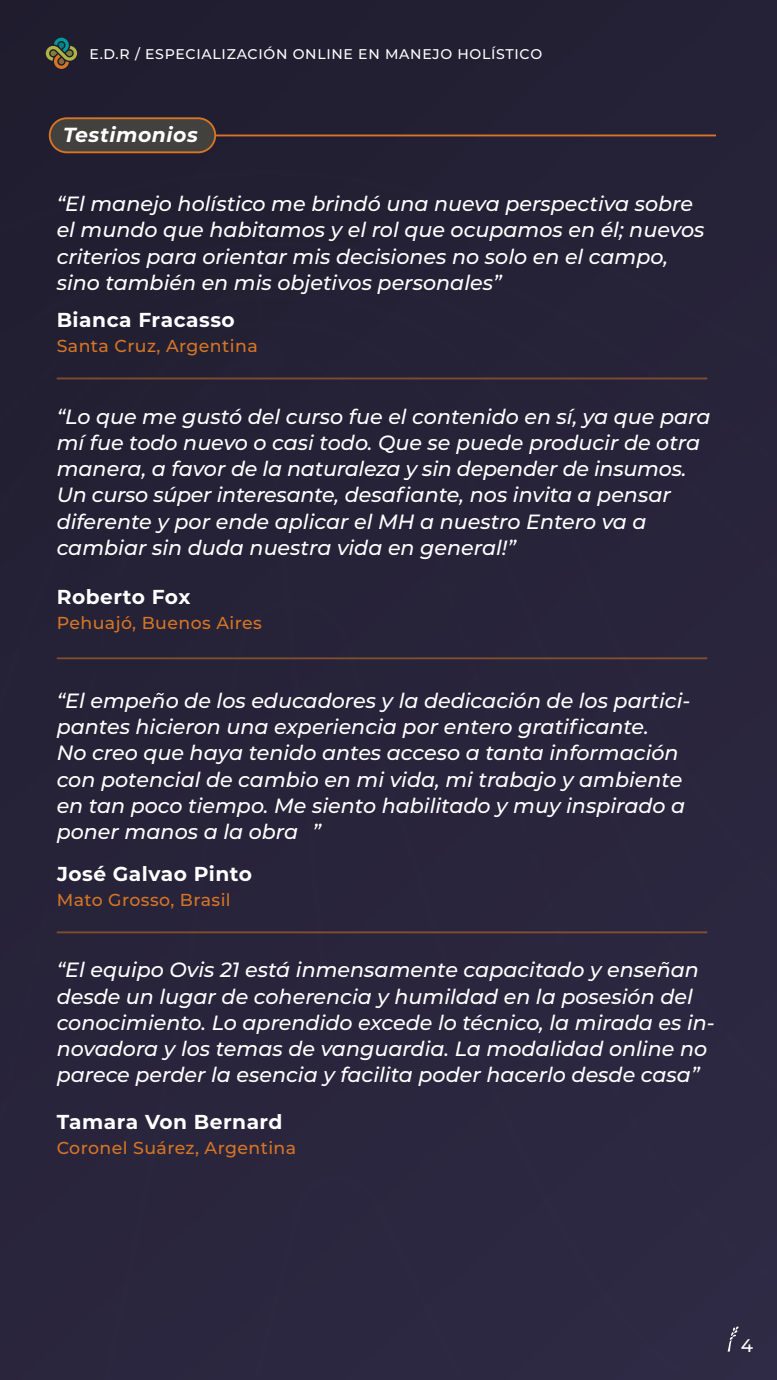
<style>
.page{position:relative;width:777px;height:1380px;background:#fff}
.page>*{position:absolute;margin:0;border:0;box-sizing:border-box;transform-origin:0 0}
.t1{font:italic 500 20.62px/26.2px "Montserrat";color:#fff}
.t2{font:italic 700 20.38px "Montserrat";letter-spacing:.025em;color:#fff}
.t3{font:700 20.19px "Montserrat";letter-spacing:.025em;color:#fff}
.t4{font:500 18.31px "Montserrat";color:#fff}
.t5{font:500 17.31px "Montserrat";letter-spacing:.025em;color:#d67525}
.t6{font:500 14.06px "Montserrat";letter-spacing:.05em;color:#fff}
</style>
<div class="page">
<div style="left:0;top:0;width:776px;height:1380px;background:#242035"></div>
<div style="left:23px;top:1198px;width:753px;height:179px;background:#2c2740"></div>
<div style="left:56px;top:902px;width:720px;height:296px;background:#2a263e"></div>
<div style="left:523px;top:787px;width:253px;height:115px;background:#2a263e"></div>
<svg style="left:56px;top:377px;width:720px;height:410px"></svg>
<svg style="left:246px;top:377px;width:91px;height:674px"></svg>
<svg style="left:306px;top:1020px;width:45px;height:30px"></svg>
<svg style="left:56px;top:430px;width:40px;height:145px"></svg>
<div style="left:244px;top:339px;width:39px;height:40px;border:7px solid #fff;border-radius:50%"></div>
<svg style="left:46px;top:38px;width:31px;height:31px"></svg>
<svg style="left:727px;top:1326px;width:11px;height:26px"></svg>
<div style="left:50px;top:118px;width:165px;height:34px;background:#42413e;border-radius:17px"></div>
<div style="left:49px;top:117px;width:167px;height:36px;border:2px solid #d77525;border-radius:17px"></div>
<hr style="left:215px;top:135px;width:500px;height:1px;background:#d77525">
<hr style="left:57px;top:378px;width:650px;height:1px;background:#d77525">
<hr style="left:57px;top:657px;width:650px;height:2px;background:#d77525">
<hr style="left:57px;top:931px;width:650px;height:2px;background:#d77525">
<p class="t6" style="left:89px;top:44px;width:454px">E.D.R / ESPECIALIZACIÓN ONLINE EN MANEJO HOLÍSTICO</p>
<p class="t2" style="left:63px;top:120px;width:136px">Testimonios</p>
<p class="t1" style="left:57px;top:190px;width:649px">“El manejo holístico me brindó una nueva perspectiva sobre el mundo que habitamos y el rol que ocupamos en él; nuevos criterios para orientar mis decisiones no solo en el campo, sino también en mis objetivos personales”</p>
<p class="t3" style="left:57px;top:305px;width:179px">Bianca Fracasso</p>
<p class="t5" style="left:57px;top:334px;width:202px">Santa Cruz, Argentina</p>
<p class="t1" style="left:57px;top:402px;width:655px">“Lo que me gustó del curso fue el contenido en sí, ya que para mí fue todo nuevo o casi todo. Que se puede producir de otra manera, a favor de la naturaleza y sin depender de insumos.<br>Un curso súper interesante, desafiante, nos invita a pensar diferente y por ende aplicar el MH a nuestro Entero va a cambiar sin duda nuestra vida en general!”</p>
<p class="t3" style="left:57px;top:583px;width:135px">Roberto Fox</p>
<p class="t5" style="left:57px;top:611px;width:207px">Pehuajó, Buenos Aires</p>
<p class="t1" style="left:57px;top:687px;width:635px">“El empeño de los educadores y la dedicación de los partici&shy;pantes hicieron una experiencia por entero gratificante.<br>No creo que haya tenido antes acceso a tanta información con potencial de cambio en mi vida, mi trabajo y ambiente en tan poco tiempo. Me siento habilitado y muy inspirado a poner manos a la obra ”</p>
<p class="t3" style="left:57px;top:859px;width:196px">José Galvao Pinto</p>
<p class="t5" style="left:57px;top:887px;width:175px">Mato Grosso, Brasil</p>
<p class="t1" style="left:57px;top:956px;width:659px">“El equipo Ovis 21 está inmensamente capacitado y enseñan desde un lugar de coherencia y humildad en la posesión del conocimiento. Lo aprendido excede lo técnico, la mirada es in&shy;novadora y los temas de vanguardia. La modalidad online no parece perder la esencia y facilita poder hacerlo desde casa”</p>
<p class="t3" style="left:57px;top:1107px;width:227px">Tamara Von Bernard</p>
<p class="t5" style="left:57px;top:1135px;width:241px">Coronel Suárez, Argentina</p>
<p class="t4" style="left:740px;top:1333px;width:14px">4</p>
</div>
